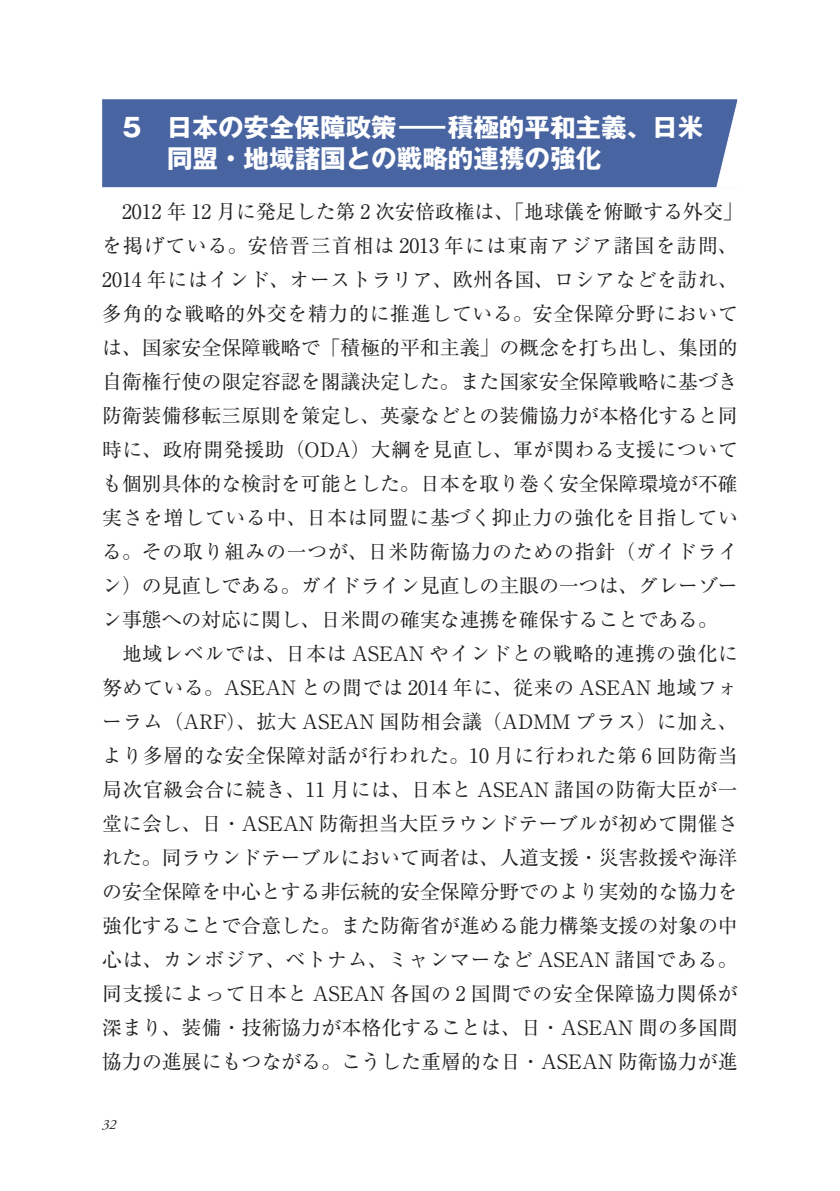
<style>
.page{position:relative;width:840px;height:1191px;background:#fff}
.page>*{position:absolute;margin:0;border:0;box-sizing:border-box;transform-origin:0 0}
.t1{font:700 25.6px/31.2px "Gothic MB101 Pr 6";color:#fff}
.t2{font:19.8px/34px "Ryumin Pr 6";letter-spacing:.005em;color:#231f20}
.t3{font:italic 14.2px "Adobe Garamond Pro";color:#231f20}
</style>
<div class="page">
<div style="left:102px;top:99px;width:635px;height:88px;background:#4864a1"></div>
<svg style="left:715px;top:99px;width:23px;height:89px"></svg>
<p class="t1" style="left:167px;top:111px;width:537px;text-indent:-45px">5　日本の安全保障政策―積極的平和主義、日米同盟・地域諸国との戦略的連携の強化</p>
<p class="t2" style="left:102px;top:193px;width:641px">　2012 年 12 月に発足した第 2 次安倍政権は、「地球儀を俯瞰する外交」を掲げている。安倍晋三首相は 2013 年には東南アジア諸国を訪問、2014 年にはインド、オーストラリア、欧州各国、ロシアなどを訪れ、多角的な戦略的外交を精力的に推進している。安全保障分野においては、国家安全保障戦略で「積極的平和主義」の概念を打ち出し、集団的自衛権行使の限定容認を閣議決定した。また国家安全保障戦略に基づき防衛装備移転三原則を策定し、英豪などとの装備協力が本格化すると同時に、政府開発援助（ODA）大綱を見直し、軍が関わる支援についても個別具体的な検討を可能とした。日本を取り巻く安全保障環境が不確実さを増している中、日本は同盟に基づく抑止力の強化を目指している。その取り組みの一つが、日米防衛協力のための指針（ガイドライン）の見直しである。ガイドライン見直しの主眼の一つは、グレーゾーン事態への対応に関し、日米間の確実な連携を確保することである。<br>　地域レベルでは、日本は ASEAN やインドとの戦略的連携の強化に努めている。ASEAN との間では 2014 年に、従来の ASEAN 地域フォーラム（ARF）、拡大 ASEAN 国防相会議（ADMM プラス）に加え、より多層的な安全保障対話が行われた。10 月に行われた第 6 回防衛当局次官級会合に続き、11 月には、日本と ASEAN 諸国の防衛大臣が一堂に会し、日・ASEAN 防衛担当大臣ラウンドテーブルが初めて開催された。同ラウンドテーブルにおいて両者は、人道支援・災害救援や海洋の安全保障を中心とする非伝統的安全保障分野でのより実効的な協力を強化することで合意した。また防衛省が進める能力構築支援の対象の中心は、カンボジア、ベトナム、ミャンマーなど ASEAN 諸国である。同支援によって日本と ASEAN 各国の 2 国間での安全保障協力関係が深まり、装備・技術協力が本格化することは、日・ASEAN 間の多国間協力の進展にもつながる。こうした重層的な日・ASEAN 防衛協力が進</p>
<p class="t3" style="left:102px;top:1116px;width:16px">32</p>
</div>
